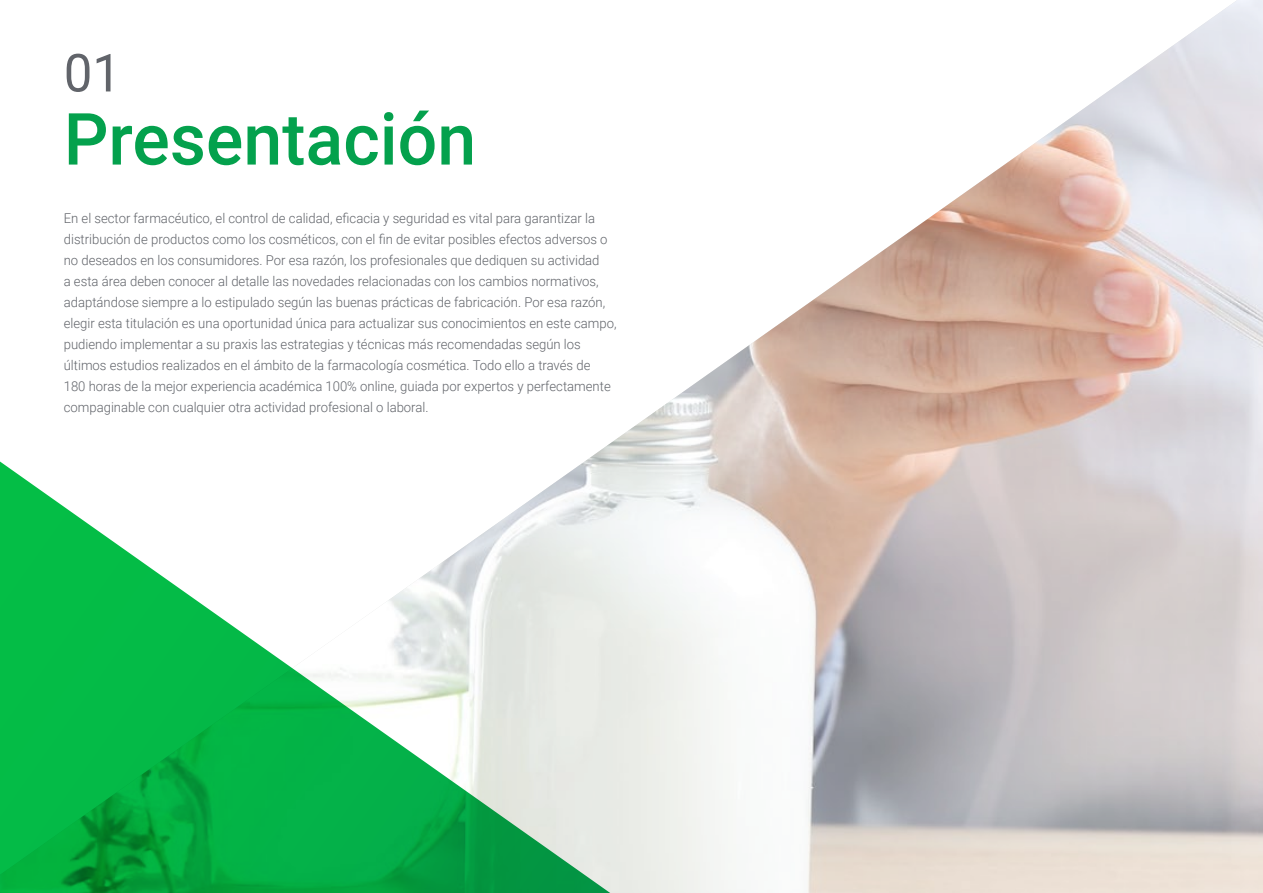
<style>
.page{position:relative;width:1263px;height:893px;background:#fff}
.page>*{position:absolute;margin:0;border:0;box-sizing:border-box;transform-origin:0 0}
.t1{font:500 72px "Roboto";color:#04a14d}
.t2{font:52.5px "Roboto";color:#61646a}
.t3{font:300 13.5px/21px "Roboto";color:#61646a}
</style>
<div class="page">
<img style="left:607px;top:0;width:656px;height:893px">
<svg style="left:0;top:446px;width:640px;height:447px"></svg>
<h2 class="t2" style="left:64px;top:36px;width:59px">01</h2>
<h1 class="t1" style="left:64px;top:89px;width:414px">Presentación</h1>
<p class="t3" style="left:64px;top:207px;width:554px">En el sector farmacéutico, el control de calidad, eficacia y seguridad es vital para garantizar la distribución de productos como los cosméticos, con el fin de evitar posibles efectos adversos o no deseados en los consumidores. Por esa razón, los profesionales que dediquen su actividad<br>a esta área deben conocer al detalle las novedades relacionadas con los cambios normativos, adaptándose siempre a lo estipulado según las buenas prácticas de fabricación. Por esa razón, elegir esta titulación es una oportunidad única para actualizar sus conocimientos en este campo, pudiendo implementar a su praxis las estrategias y técnicas más recomendadas según los últimos estudios realizados en el ámbito de la farmacología cosmética. Todo ello a través de<br>180 horas de la mejor experiencia académica 100% online, guiada por expertos y perfectamente compaginable con cualquier otra actividad profesional o laboral.</p>
</div>
